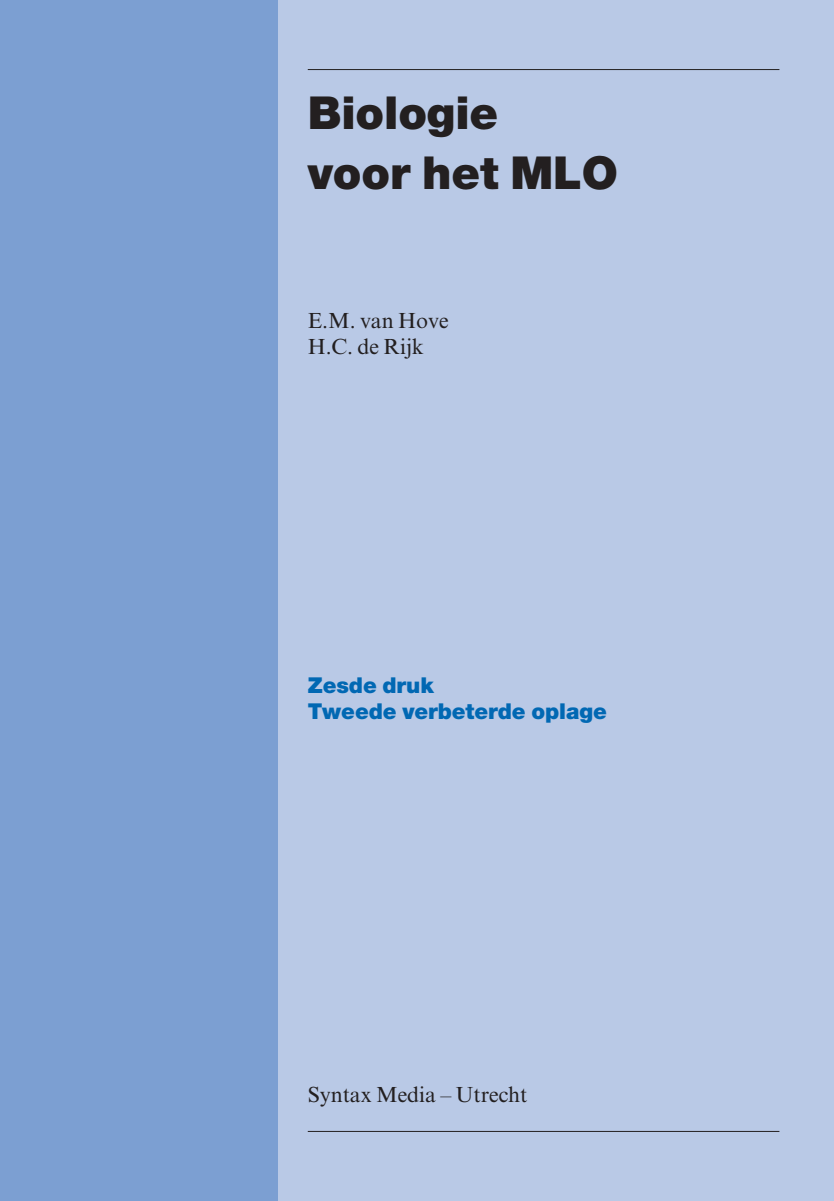
<style>
.page{position:relative;width:834px;height:1201px;background:#fff}
.page>*{position:absolute;margin:0;border:0;box-sizing:border-box;transform-origin:0 0}
.t1{font:900 45.5px/59.5px "Helvetica Neue LT Std";letter-spacing:-.005em;color:#231f20}
.t2{font:21.88px/26.2px "Times New Roman MT Std";color:#231f20}
.t3{font:900 21.88px/26.2px "Helvetica Neue LT Std";letter-spacing:-.005em;color:#0168b3}
</style>
<div class="page">
<div style="left:0;top:0;width:833px;height:1201px;background:#b9c9e6"></div>
<div style="left:0;top:0;width:278px;height:1201px;background:#7c9fd2"></div>
<hr style="left:308px;top:69px;width:471px;height:1px;background:#231f20">
<hr style="left:308px;top:1131px;width:471px;height:1px;background:#231f20">
<p class="t1" style="left:308px;top:87px;width:311px">Biologie<br>voor het MLO</p>
<p class="t2" style="left:308px;top:309px;width:142px">E.M. van Hove<br>H.C. de Rijk</p>
<p class="t3" style="left:308px;top:673px;width:300px">Zesde druk<br>Tweede verbeterde oplage</p>
<p class="t2" style="left:308px;top:1083px;width:221px">Syntax Media – Utrecht</p>
</div>
